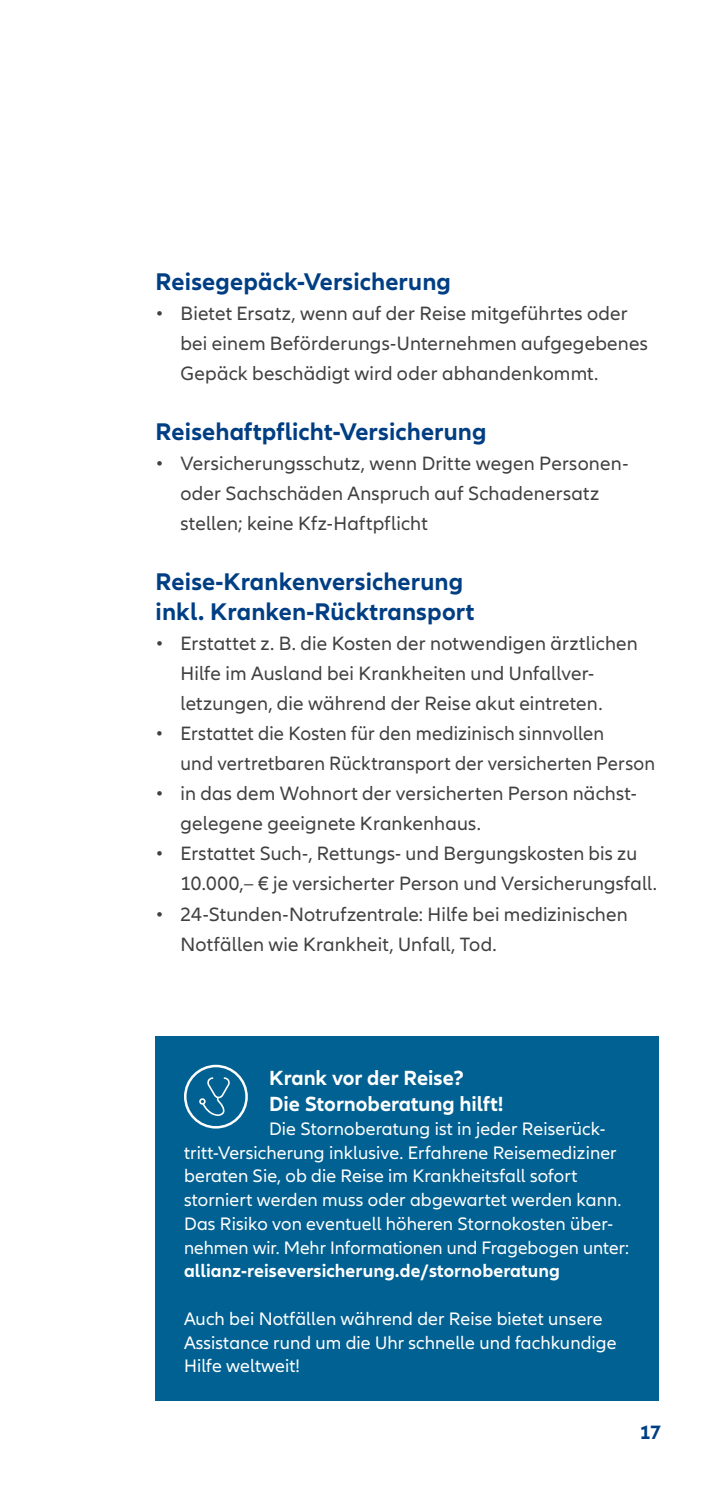
<style>
.page{position:relative;width:709px;height:1489px;background:#fff}
.page>*{position:absolute;margin:0;border:0;box-sizing:border-box;transform-origin:0 0}
.t1{font:700 25px/30px "Allianz Neo";letter-spacing:.005em;color:#003e84}
.t2{font:700 21.25px/25.5px "Allianz Neo";color:#fff}
.t3{font:20px/30px "Allianz Neo";letter-spacing:.01em;color:#414040}
.t4{font:700 20px "Allianz Neo";color:#003e84}
.t5{font:18.75px/23.8px "Allianz Neo";letter-spacing:.005em;color:#fff}
.t6{font:700 18.75px "Allianz Neo";letter-spacing:.005em;color:#fff}
</style>
<div class="page">
<div style="left:156px;top:1036px;width:503px;height:364px;background:#006192"></div>
<svg style="left:199px;top:1077px;width:31px;height:38px"></svg>
<div style="left:184px;top:1064px;width:64px;height:64px;border:3px solid #fff;border-radius:50%"></div>
<p class="t1" style="left:156px;top:267px;width:297px">Reisegepäck-Versicherung</p>
<p class="t3" style="left:180px;top:299px;width:469px;text-indent:-25px">• Bietet Ersatz, wenn auf der Reise mitgeführtes oder bei einem Beförderungs-Unternehmen aufgegebenes<br>Gepäck beschädigt wird oder abhandenkommt.</p>
<p class="t1" style="left:156px;top:417px;width:332px">Reisehaftpflicht-Versicherung</p>
<p class="t3" style="left:180px;top:449px;width:449px;text-indent:-25px">• Versicherungsschutz, wenn Dritte wegen Personen&shy;oder Sach schäden Anspruch auf Schadenersatz stellen; keine Kfz-Haftpflicht</p>
<p class="t1" style="left:156px;top:567px;width:320px">Reise-Krankenversicherung inkl. Kranken-Rücktransport</p>
<p class="t3" style="left:180px;top:629px;width:459px;text-indent:-25px">• Erstattet z. B. die Kosten der notwendigen ärztlichen<br>Hilfe im Ausland bei Krankheiten und Unfallver&shy;letzungen, die während der Reise akut eintreten.</p>
<p class="t3" style="left:180px;top:719px;width:476px;text-indent:-25px">• Erstattet die Kosten für den medizinisch sinnvollen<br>und vertretbaren Rücktransport der versicherten Person</p>
<p class="t3" style="left:180px;top:779px;width:458px;text-indent:-25px">• in das dem Wohnort der versicherten Person nächst&shy;gelegene geeignete Krankenhaus.</p>
<p class="t3" style="left:180px;top:839px;width:478px;text-indent:-25px">• Erstattet Such-, Rettungs- und Bergungskosten bis zu<br>10.000,– € je versicherter Person und Versicherungsfall.</p>
<p class="t3" style="left:180px;top:899px;width:449px;text-indent:-25px">• 24-Stunden-Notrufzentrale: Hilfe bei medizinischen<br>Notfällen wie Krankheit, Unfall, Tod.</p>
<p class="t2" style="left:269px;top:1065px;width:236px">Krank vor der Reise?<br>Die Stornoberatung hilft!</p>
<p class="t5" style="left:184px;top:1116px;width:446px;text-indent:85px">Die Stornoberatung ist in jeder Reiserück&shy;tritt-Versicherung inklusive. Erfahrene Reisemediziner beraten Sie, ob die Reise im Krankheitsfall sofort storniert werden muss oder abgewartet werden kann.<br>Das Risiko von eventuell höheren Stornokosten über&shy;nehmen wir. Mehr Informationen und Fragebogen unter:</p>
<p class="t6" style="left:184px;top:1261px;width:377px">allianz-reiseversicherung.de/stornoberatung</p>
<p class="t5" style="left:184px;top:1306px;width:434px">Auch bei Notfällen während der Reise bietet unsere<br>Assistance rund um die Uhr schnelle und fachkundige<br>Hilfe weltweit!</p>
<p class="t4" style="left:639px;top:1421px;width:23px">17</p>
</div>
